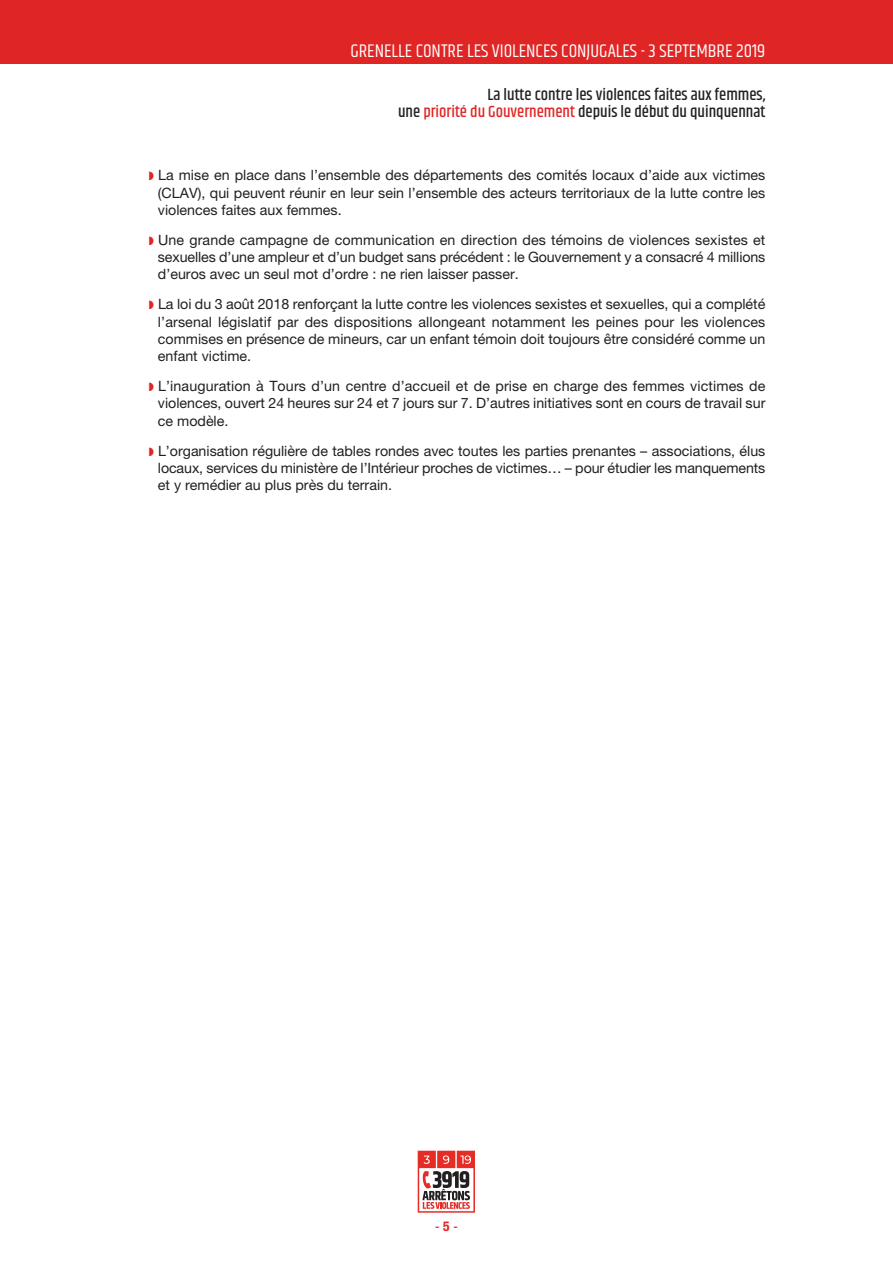
<style>
.page{position:relative;width:893px;height:1263px;background:#fff}
.page>*{position:absolute;margin:0;border:0;box-sizing:border-box;transform-origin:0 0}
.t1{font:18.75px "Khand";color:#fff}
.t2{font:500 16.5px/16.5px "Khand";color:#231f20;text-align:right}
.t3{font:14.25px/17.2px "Helvetica Neue LT Pro";color:#231f20;text-align:justify}
.t4{font:13.5px "Helvetica";color:#e02525}
.s1{color:#e02525}
.s2{font-family:"Helvetica Neue";font-weight:700;font-stretch:condensed}
</style>
<div class="page">
<div style="left:0;top:0;width:893px;height:64px;background:#e02525"></div>
<svg style="left:418px;top:1151px;width:57px;height:62px"></svg>
<h1 class="t1" style="left:350px;top:39px;width:417px">GRENELLE CONTRE LES VIOLENCES CONJUGALES - 3 SEPTEMBRE 2019</h1>
<p class="t2" style="left:398px;top:88px;width:369px">La lutte contre les violences faites aux femmes,<br>une <span class="s1">priorité du Gouvernement</span> depuis le début du quinquennat</p>
<p class="t3" style="left:158px;top:168px;width:609px">La mise en place dans l’ensemble des départements des comités locaux d’aide aux victimes (CLAV), qui peuvent réunir en leur sein l’ensemble des acteurs territoriaux de la lutte contre les violences faites aux femmes.</p>
<p class="t3" style="left:158px;top:232px;width:609px">Une grande campagne de communication en direction des témoins de violences sexistes et sexuelles d’une ampleur et d’un budget sans précédent : le Gouvernement y a consacré 4 millions d’euros avec un seul mot d’ordre : ne rien laisser passer.</p>
<p class="t3" style="left:158px;top:297px;width:609px">La loi du 3 août 2018 renforçant la lutte contre les violences sexistes et sexuelles, qui a complété l’arsenal législatif par des dispositions allongeant notamment les peines pour les violences commises en présence de mineurs, car un enfant témoin doit toujours être considéré comme un enfant victime.</p>
<p class="t3" style="left:158px;top:379px;width:609px">L’inauguration à Tours d’un centre d’accueil et de prise en charge des femmes victimes de violences, ouvert 24 heures sur 24 et 7 jours sur 7. D’autres initiatives sont en cours de travail sur ce modèle.</p>
<p class="t3" style="left:158px;top:443px;width:609px">L’organisation régulière de tables rondes avec toutes les parties prenantes – associations, élus locaux, services du ministère de l’Intérieur proches de victimes… – pour étudier les manquements et y remédier au plus près du terrain.</p>
<p class="t4" style="left:435px;top:1218px;width:24px">-<span class="s2">5</span>-</p>
</div>
